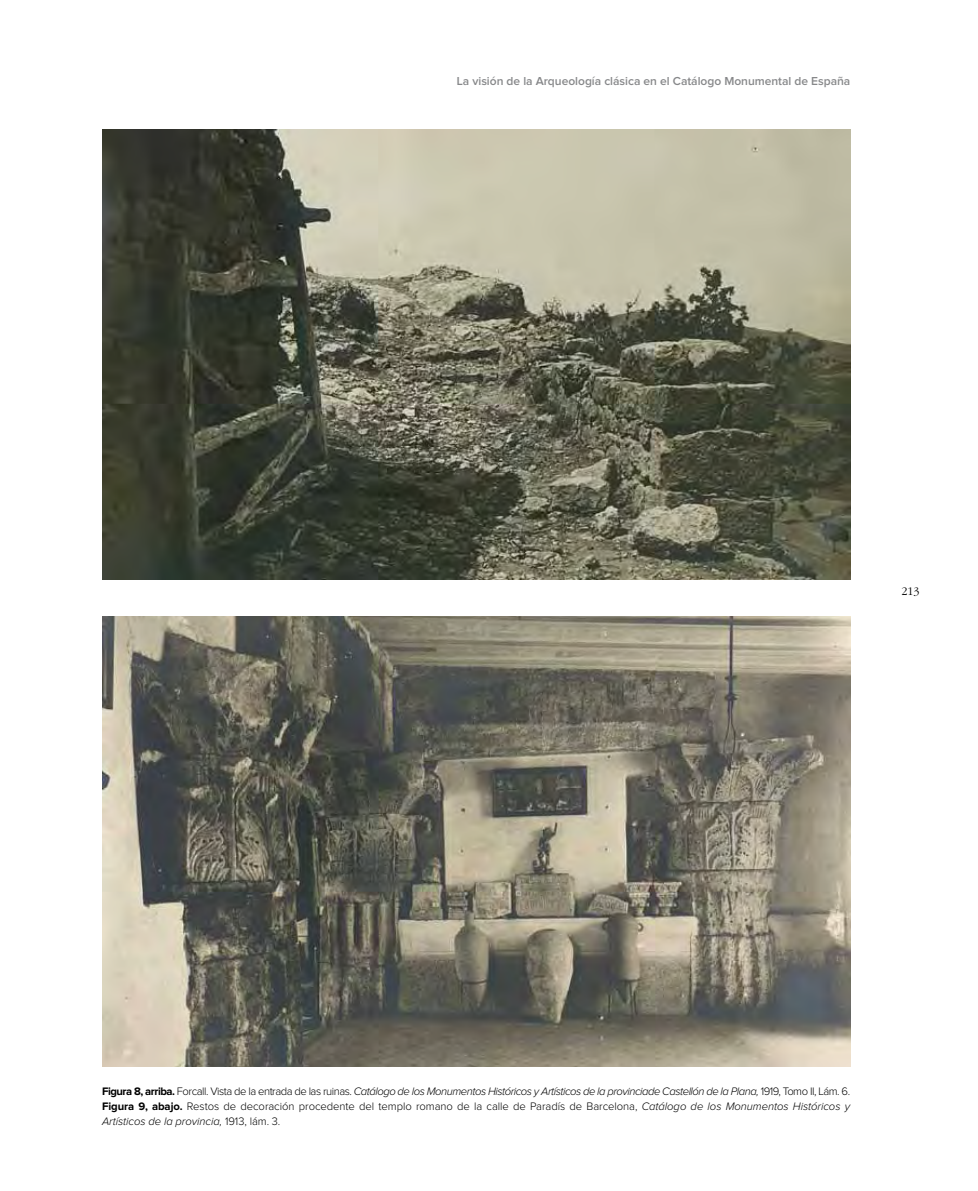
<style>
.page{position:relative;width:978px;height:1191px;background:#fff}
.page>*{position:absolute;margin:0;border:0;box-sizing:border-box;transform-origin:0 0}
.t1{font:600 12px "Proxima Nova";color:#87888a}
.t2{font:300 12px "ITC Garamond Std";color:#000}
.t3{font:300 11.25px/15px "Proxima Nova";letter-spacing:-.005em;color:#000;text-align:justify}
.s1{font-weight:700}
.s2{font-style:italic}
</style>
<div class="page">
<img style="left:102px;top:129px;width:749px;height:450px">
<img style="left:102px;top:616px;width:749px;height:450px">
<p class="t1" style="left:457px;top:76px;width:395px">La visión de la Arqueología clásica en el Catálogo Monumental de España</p>
<p class="t2" style="left:901px;top:585px;width:19px">213</p>
<p class="t3" style="left:102px;top:1083px;width:750px"><span class="s1">Figura 8, arriba.</span> Forcall. Vista de la entrada de las ruinas. <span class="s2">Catálogo de los Monumentos Históricos y Artísticos de la provinciade Castellón de la Plana,</span> 1919, Tomo II, Lám. 6.<br><span class="s1">Figura 9, abajo.</span> Restos de decoración procedente del templo romano de la calle de Paradís de Barcelona, <span class="s2">Catálogo de los Monumentos Históricos y Artísticos de la provincia,</span> 1913, lám. 3.</p>
</div>
